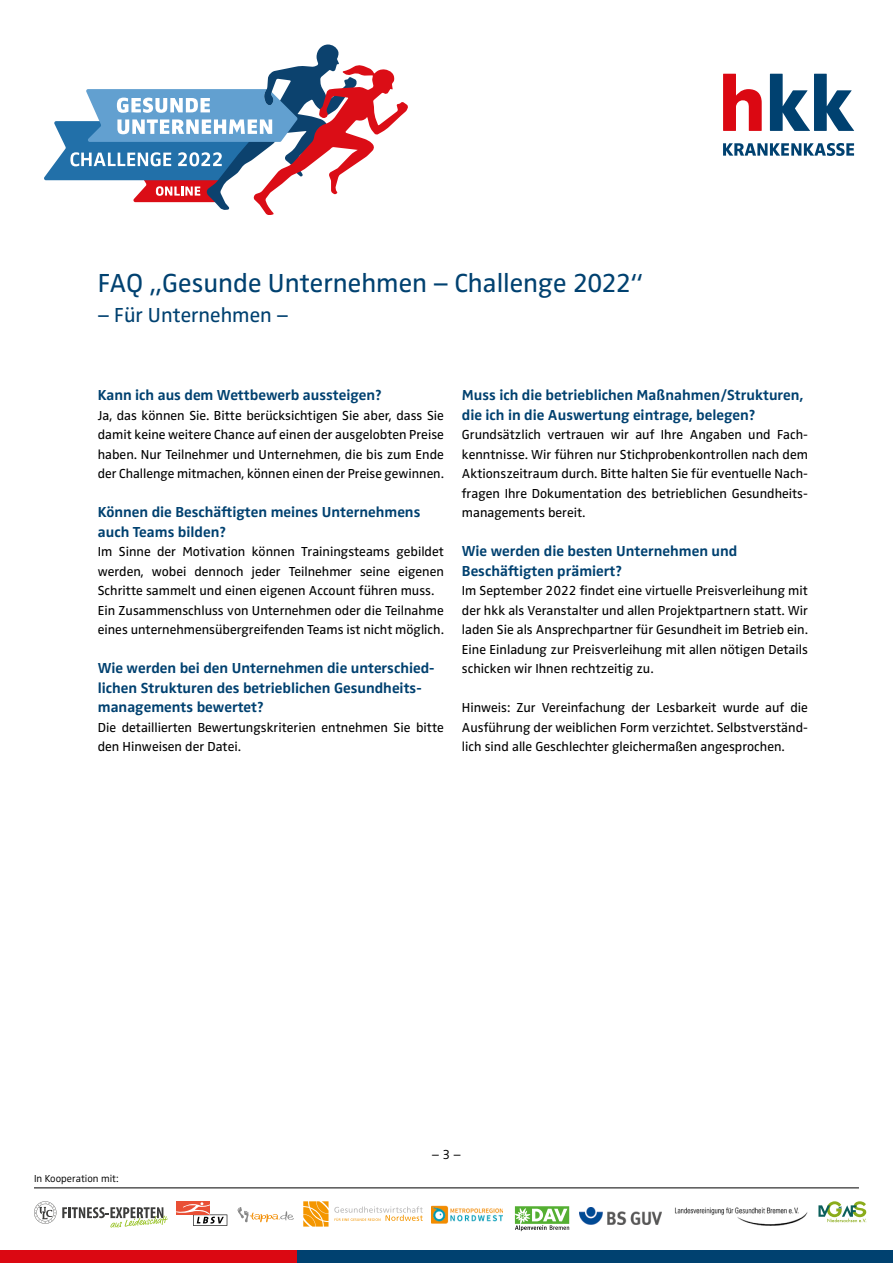
<style>
.page{position:relative;width:893px;height:1263px;background:#fff}
.page>*{position:absolute;margin:0;border:0;box-sizing:border-box;transform-origin:0 0}
.t1{font:27px "Zwo Pro";color:#004170}
.t2{font:21px "Zwo Pro";color:#004170}
.t3{font:700 15px/19.5px "Zwo Pro";color:#004170}
.t4{font:13.5px/19.5px "Zwo Pro";color:#000;text-align:justify}
.t5{font:300 13.5px "Zwo Pro";color:#000}
.t6{font:300 10.5px "Zwo Pro";color:#000}
</style>
<div class="page">
<hr style="left:34px;top:1187px;width:825px;height:1px;background:#000">
<svg style="left:176px;top:1201px;width:51px;height:25px"></svg>
<svg style="left:303px;top:1201px;width:120px;height:25px"></svg>
<svg style="left:62px;top:1207px;width:106px;height:21px"></svg>
<svg style="left:34px;top:1201px;width:22px;height:23px"></svg>
<svg style="left:237px;top:1207px;width:57px;height:16px"></svg>
<svg style="left:818px;top:1201px;width:49px;height:21px"></svg>
<svg style="left:514px;top:1206px;width:56px;height:24px"></svg>
<svg style="left:515px;top:1206px;width:54px;height:25px"></svg>
<img style="left:431px;top:1205px;width:72px;height:19px">
<img style="left:579px;top:1208px;width:83px;height:16px">
<img style="left:674px;top:1207px;width:134px;height:19px">
<div style="left:0;top:1250px;width:298px;height:13px;background:#db0812"></div>
<div style="left:298px;top:1250px;width:595px;height:13px;background:#004170"></div>
<svg style="left:44px;top:45px;width:364px;height:170px"></svg>
<svg style="left:723px;top:74px;width:39px;height:57px"></svg>
<svg style="left:770px;top:74px;width:84px;height:57px"></svg>
<svg style="left:723px;top:143px;width:131px;height:13px"></svg>
<h1 class="t1" style="left:98px;top:263px;width:547px">FAQ „Gesunde Unternehmen – Challenge 2022“</h1>
<h2 class="t2" style="left:98px;top:299px;width:192px">– Für Unternehmen –</h2>
<p class="t3" style="left:98px;top:384px;width:286px">Kann ich aus dem Wettbewerb aussteigen?</p>
<p class="t4" style="left:98px;top:404px;width:348px">Ja, das können Sie. Bitte berücksichtigen Sie aber, dass Sie damit keine weitere Chance auf einen der ausgelobten Preise haben. Nur Teilnehmer und Unternehmen, die bis zum Ende der Challenge mitmachen, können einen der Preise gewinnen.</p>
<p class="t3" style="left:98px;top:501px;width:324px">Können die Beschäftigten meines Unternehmens auch Teams bilden?</p>
<p class="t4" style="left:98px;top:541px;width:348px;text-align:left">Im Sinne der Motivation können Trainingsteams gebildet werden, wobei dennoch jeder Teilnehmer seine eigenen Schritte sammelt und einen eigenen Account führen muss.<br>Ein Zusammenschluss von Unternehmen oder die Teilnahme eines unternehmensübergreifenden Teams ist nicht möglich.</p>
<p class="t3" style="left:98px;top:657px;width:338px">Wie werden bei den Unternehmen die unterschied&shy;lichen Strukturen des betrieblichen Gesundheits&shy;managements bewertet?</p>
<p class="t4" style="left:98px;top:716px;width:348px">Die detaillierten Bewertungskriterien entnehmen Sie bitte den Hinweisen der Datei.</p>
<p class="t3" style="left:462px;top:384px;width:343px">Muss ich die betrieblichen Maßnahmen/Strukturen, die ich in die Auswertung eintrage, belegen?</p>
<p class="t4" style="left:462px;top:424px;width:348px">Grundsätzlich vertrauen wir auf Ihre Angaben und Fach&shy;kenntnisse. Wir führen nur Stichprobenkontrollen nach dem Aktionszeitraum durch. Bitte halten Sie für eventuelle Nach&shy;fragen Ihre Dokumentation des betrieblichen Gesundheits&shy;managements bereit.</p>
<p class="t3" style="left:462px;top:540px;width:277px">Wie werden die besten Unternehmen und<br>Beschäftigten prämiert?</p>
<p class="t4" style="left:462px;top:580px;width:348px">Im September 2022 findet eine virtuelle Preisverleihung mit der hkk als Veranstalter und allen Projektpartnern statt. Wir laden Sie als Ansprechpartner für Gesundheit im Betrieb ein.<br>Eine Einladung zur Preisverleihung mit allen nötigen Details schicken wir Ihnen rechtzeitig zu.</p>
<p class="t4" style="left:462px;top:697px;width:348px">Hinweis: Zur Vereinfachung der Lesbarkeit wurde auf die Ausführung der weiblichen Form verzichtet. Selbstverständ&shy;lich sind alle Geschlechter gleichermaßen angesprochen.</p>
<p class="t6" style="left:34px;top:1170px;width:86px">In Kooperation mit:</p>
<p class="t5" style="left:432px;top:1144px;width:31px">– 3 –</p>
</div>
